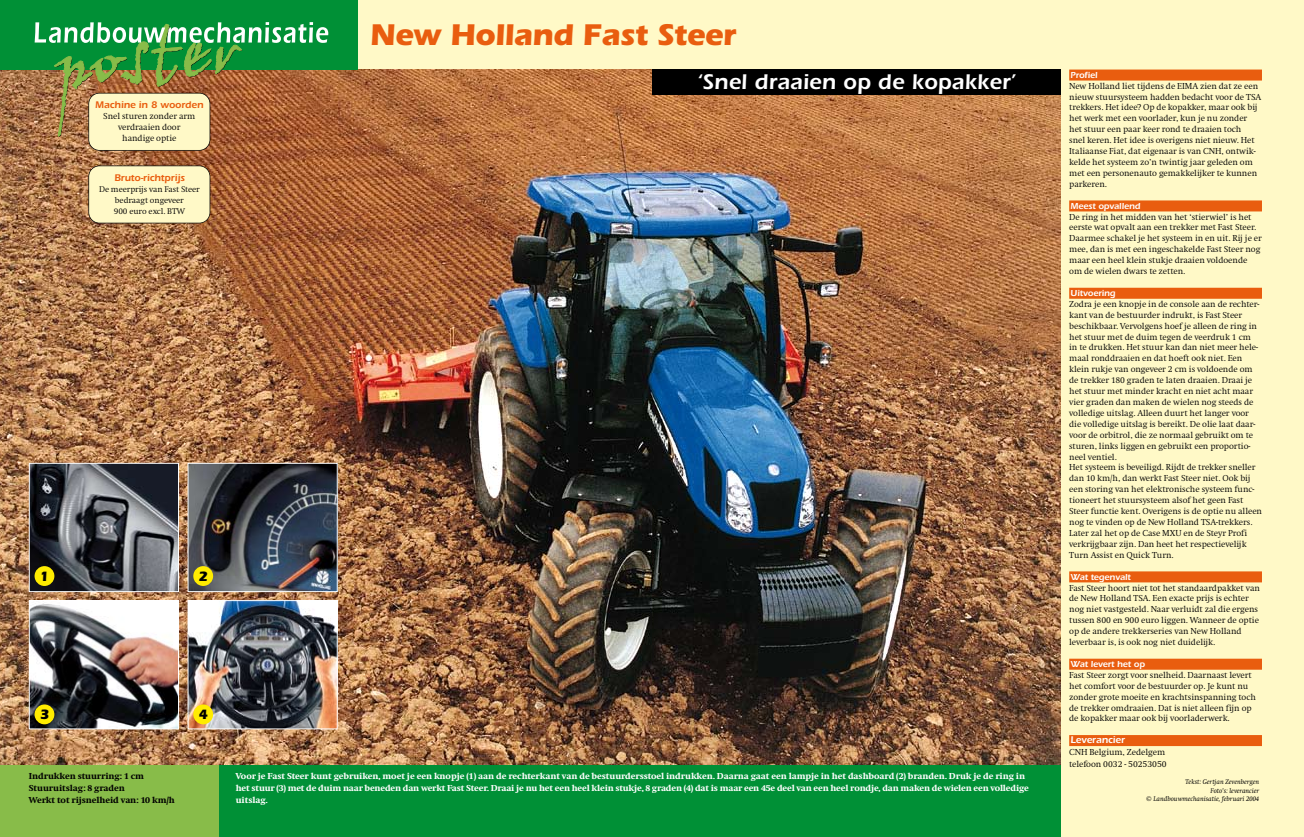
<style>
.page{position:relative;width:1304px;height:837px;background:#fff}
.page>*{position:absolute;margin:0;border:0;box-sizing:border-box;transform-origin:0 0}
.t1{font:700 31px "Itc Eras";letter-spacing:-.015em;color:#e95d0f}
.t2{font:600 22px "Itc Eras";letter-spacing:.01em;color:#fff}
.t3{font:700 14px "Itc Eras";color:#000}
.t4{font:600 10px "Itc Eras";letter-spacing:-.005em;color:#e95d0f}
.t5{font:600 10px "Itc Eras";letter-spacing:-.005em;color:#fff}
.t6{font:300 9px/10.9px "Swift";letter-spacing:-.005em;color:#000}
.t7{font:800 9px/12px "Swift";letter-spacing:-.015em;color:#fff}
.t8{font:800 9px/12px "Swift";letter-spacing:-.005em;color:#000}
.t9{font:600 9px "Itc Eras";letter-spacing:-.005em;color:#fff}
.t10{font:300 8.6px/11px "Swift";letter-spacing:-.005em;color:#000;text-align:center}
.t11{font:italic 7px/8.9px "Swift";color:#000;text-align:right}
</style>
<div class="page">
<img style="left:652px;top:0;width:652px;height:836px">
<img style="left:0;top:0;width:652px;height:836px">
<p class="t4" style="left:95px;top:99px;width:110px">Machine in 8 woorden</p>
<p class="t6" style="left:103px;top:110px;width:94px;text-align:center">Snel sturen zonder arm verdraaien door handige optie</p>
<p class="t4" style="left:114px;top:171px;width:72px">Bruto-richtprijs</p>
<p class="t10" style="left:99px;top:183px;width:102px">De meerprijs van Fast Steer bedraagt ongeveer<br>900 euro excl. BTW</p>
<h1 class="t1" style="left:370px;top:16px;width:368px">New Holland Fast Steer</h1>
<h2 class="t2" style="left:697px;top:69px;width:320px">‘Snel draaien op de kopakker’</h2>
<h3 class="t3" style="left:40px;top:567px;width:11px">1</h3>
<h3 class="t3" style="left:198px;top:567px;width:11px">2</h3>
<h3 class="t3" style="left:40px;top:706px;width:11px">3</h3>
<h3 class="t3" style="left:198px;top:706px;width:11px">4</h3>
<p class="t8" style="left:29px;top:769px;width:147px">Indrukken stuurring: 1 cm<br>Stuuruitslag: 8 graden<br>Werkt tot rijsnelheid van: 10 km/h</p>
<p class="t7" style="left:236px;top:769px;width:795px">Voor je Fast Steer kunt gebruiken, moet je een knopje (1) aan de rechterkant van de bestuurdersstoel indrukken. Daarna gaat een lampje in het dashboard (2) branden. Druk je de ring in het stuur (3) met de duim naar beneden dan werkt Fast Steer. Draai je nu het een heel klein stukje, 8 graden (4) dat is maar een 45e deel van een heel rondje, dan maken de wielen een volledige</p>
<p class="t7" style="left:236px;top:793px;width:34px">uitslag.</p>
<p class="t9" style="left:1071px;top:69px;width:28px">Profiel</p>
<p class="t6" style="left:1069px;top:80px;width:193px">New Holland liet tijdens de EIMA zien dat ze een nieuw stuursysteem hadden bedacht voor de TSA trekkers. Het idee? Op de kopakker, maar ook bij het werk met een voorlader, kun je nu zonder het stuur een paar keer rond te draaien toch<br>snel keren. Het idee is overigens niet nieuw. Het Italiaanse Fiat, dat eigenaar is van CNH, ontwik&shy;kelde het systeem zo’n twintig jaar geleden om met een personenauto gemakkelijker te kunnen parkeren.</p>
<p class="t9" style="left:1071px;top:200px;width:71px">Meest opvallend</p>
<p class="t6" style="left:1069px;top:211px;width:194px">De ring in het midden van het ‘stierwiel’ is het eerste wat opvalt aan een trekker met Fast Steer.<br>Daarmee schakel je het systeem in en uit. Rij je er mee, dan is met een ingeschakelde Fast Steer nog maar een heel klein stukje draaien voldoende om de wielen dwars te zetten.</p>
<p class="t9" style="left:1071px;top:287px;width:47px">Uitvoering</p>
<p class="t6" style="left:1069px;top:298px;width:194px">Zodra je een knopje in de console aan de rechter&shy;kant van de bestuurder indrukt, is Fast Steer beschikbaar. Vervolgens hoef je alleen de ring in het stuur met de duim tegen de veerdruk 1 cm<br>in te drukken. Het stuur kan dan niet meer hele&shy;maal ronddraaien en dat hoeft ook niet. Een klein rukje van ongeveer 2 cm is voldoende om de trekker 180 graden te laten draaien. Draai je het stuur met minder kracht en niet acht maar vier graden dan maken de wielen nog steeds de volledige uitslag. Alleen duurt het langer voor die volledige uitslag is bereikt. De olie laat daar&shy;voor de orbitrol, die ze normaal gebruikt om te sturen, links liggen en gebruikt een proportio&shy;neel ventiel.<br>Het systeem is beveiligd. Rijdt de trekker sneller dan 10 km/h, dan werkt Fast Steer niet. Ook bij een storing van het elektronische systeem func&shy;tioneert het stuursysteem alsof het geen Fast Steer functie kent. Overigens is de optie nu alleen nog te vinden op de New Holland TSA-trekkers.<br>Later zal het op de Case MXU en de Steyr Profi verkrijgbaar zijn. Dan heet het respectievelijk Turn Assist en Quick Turn.</p>
<p class="t9" style="left:1071px;top:571px;width:62px">Wat tegenvalt</p>
<p class="t6" style="left:1069px;top:582px;width:192px">Fast Steer hoort niet tot het standaardpakket van de New Holland TSA. Een exacte prijs is echter nog niet vastgesteld. Naar verluidt zal die ergens tussen 800 en 900 euro liggen. Wanneer de optie op de andere trekkerseries van New Holland leverbaar is, is ook nog niet duidelijk.</p>
<p class="t9" style="left:1071px;top:658px;width:76px">Wat levert het op</p>
<p class="t6" style="left:1069px;top:669px;width:188px">Fast Steer zorgt voor snelheid. Daarnaast levert het comfort voor de bestuurder op. Je kunt nu zonder grote moeite en krachtsinspanning toch de trekker omdraaien. Dat is niet alleen fijn op de kopakker maar ook bij voorladerwerk.</p>
<p class="t5" style="left:1071px;top:733px;width:56px">Leverancier</p>
<p class="t6" style="left:1069px;top:746px;width:99px;line-height:11.9px">CNH Belgium, Zedelgem telefoon 0032 - 50253050</p>
<p class="t11" style="left:1146px;top:776px;width:114px">Tekst: Gertjan Zevenbergen<br>Foto’s: leverancier<br>© Landbouwmechanisatie, februari 2004</p>
</div>
